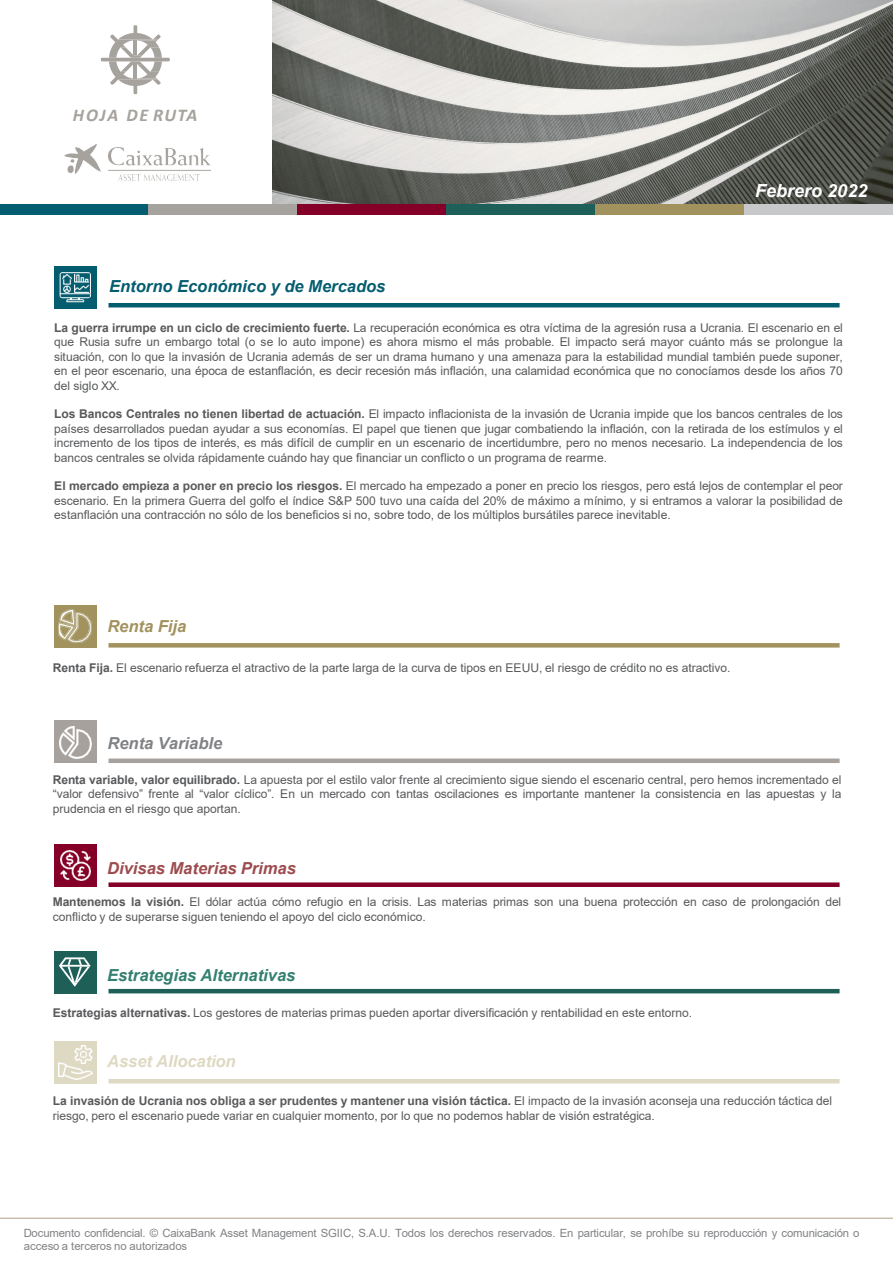
<style>
.page{position:relative;width:893px;height:1264px;background:#fff}
.page>*{position:absolute;margin:0;border:0;box-sizing:border-box;transform-origin:0 0}
.t1{font:italic 700 18px "Arial";letter-spacing:.005em;color:#fff}
.t2{font:italic 700 18px "Calibri";letter-spacing:.09em;color:#a6a29d}
.t3{font:italic 700 16.5px "Arial";color:#045d6f}
.t4{font:italic 700 16.5px "Arial";color:#32806f}
.t5{font:italic 700 16.5px "Arial";color:#9d4c4f}
.t6{font:italic 700 16.5px "Arial";color:#ded9c3}
.t7{font:italic 700 16.5px "Arial";color:#808285}
.t8{font:italic 700 16.5px "Arial";color:#a2925e}
.t9{font:12px/14.4px "Arial";letter-spacing:-.005em;color:#58595b;text-align:justify}
.t10{font:11.4px/13.2px "Arial";letter-spacing:-.015em;color:#808285}
.s1{font-weight:700}
</style>
<div class="page">
<img style="left:119px;top:175px;width:79px;height:5px">
<img style="left:64px;top:144px;width:146px;height:30px">
<img style="left:272px;top:0;width:620px;height:204px">
<svg style="left:101px;top:25px;width:69px;height:69px"></svg>
<div style="left:0;top:204px;width:149px;height:11px;background:#045d70"></div>
<div style="left:148px;top:204px;width:149px;height:11px;background:#a6a29d"></div>
<div style="left:297px;top:204px;width:149px;height:11px;background:#840029"></div>
<div style="left:446px;top:204px;width:150px;height:11px;background:#1e5f5a"></div>
<div style="left:595px;top:204px;width:149px;height:11px;background:#a2925e"></div>
<div style="left:744px;top:204px;width:148px;height:11px;background:#c7c8ca"></div>
<hr style="left:0;top:1217px;width:892px;height:1px;background:#cabeae">
<div style="left:54px;top:844px;width:43px;height:42px;background:#840029"></div>
<div style="left:54px;top:950px;width:43px;height:43px;background:#1e5f58"></div>
<div style="left:54px;top:1040px;width:43px;height:43px;background:#ded9c3"></div>
<hr style="left:108px;top:303px;width:731px;height:4px;background:#045d6f">
<hr style="left:108px;top:643px;width:731px;height:4px;background:#a1925e">
<svg style="left:108px;top:758px;width:731px;height:4px;fill:#a6a19d"></svg>
<svg style="left:108px;top:882px;width:731px;height:4px;fill:#840029"></svg>
<div style="left:108px;top:988px;width:731px;height:5px;background:#1e5f58"></div>
<div style="left:108px;top:1078px;width:731px;height:5px;background:#ded9c3"></div>
<img style="left:60px;top:850px;width:30px;height:30px">
<svg style="left:59px;top:957px;width:32px;height:29px"></svg>
<img style="left:59px;top:1045px;width:33px;height:33px">
<div style="left:54px;top:266px;width:42px;height:42px;background:#045d6f"></div>
<svg style="left:60px;top:272px;width:31px;height:30px"></svg>
<div style="left:54px;top:604px;width:42px;height:43px;background:#a1925e"></div>
<img style="left:59px;top:609px;width:33px;height:33px">
<div style="left:54px;top:720px;width:43px;height:42px;background:#a6a19d"></div>
<img style="left:59px;top:726px;width:33px;height:32px">
<p class="t2" style="left:73px;top:102px;width:126px">HOJA DE RUTA</p>
<p class="t3" style="left:109px;top:275px;width:278px">Entorno Económico y de Mercados</p>
<p class="t1" style="left:755px;top:178px;width:114px">Febrero 2022</p>
<p class="t9" style="left:54px;top:320px;width:790px"><span class="s1">La guerra irrumpe en un ciclo de crecimiento fuerte.</span> La recuperación económica es otra víctima de la agresión rusa a Ucrania. El escenario en el que Rusia sufre un embargo total (o se lo auto impone) es ahora mismo el más probable. El impacto será mayor cuánto más se prolongue la situación, con lo que la invasión de Ucrania además de ser un drama humano y una amenaza para la estabilidad mundial también puede suponer, en el peor escenario, una época de estanflación, es decir recesión más inflación, una calamidad económica que no conocíamos desde los años 70 del siglo XX.</p>
<p class="t9" style="left:54px;top:407px;width:790px"><span class="s1">Los Bancos Centrales no tienen libertad de actuación.</span> El impacto inflacionista de la invasión de Ucrania impide que los bancos centrales de los países desarrollados puedan ayudar a sus economías. El papel que tienen que jugar combatiendo la inflación, con la retirada de los estímulos y el incremento de los tipos de interés, es más difícil de cumplir en un escenario de incertidumbre, pero no menos necesario. La independencia de los bancos centrales se olvida rápidamente cuándo hay que financiar un conflicto o un programa de rearme.</p>
<p class="t9" style="left:54px;top:479px;width:790px"><span class="s1">El mercado empieza a poner en precio los riesgos.</span> El mercado ha empezado a poner en precio los riesgos, pero está lejos de contemplar el peor escenario. En la primera Guerra del golfo el índice S&amp;P 500 tuvo una caída del 20% de máximo a mínimo, y si entramos a valorar la posibilidad de estanflación una contracción no sólo de los beneficios si no, sobre todo, de los múltiplos bursátiles parece inevitable.</p>
<p class="t8" style="left:107px;top:615px;width:81px">Renta Fija</p>
<p class="t9" style="left:53px;top:660px;width:679px"><span class="s1">Renta Fija.</span> El escenario refuerza el atractivo de la parte larga de la curva de tipos en EEUU, el riesgo de crédito no es atractivo.</p>
<p class="t7" style="left:107px;top:732px;width:116px">Renta Variable</p>
<p class="t9" style="left:53px;top:772px;width:790px"><span class="s1">Renta variable, valor equilibrado.</span> La apuesta por el estilo valor frente al crecimiento sigue siendo el escenario central, pero hemos incrementado el “valor defensivo” frente al “valor cíclico”. En un mercado con tantas oscilaciones es importante mantener la consistencia en las apuestas y la prudencia en el riesgo que aportan.</p>
<p class="t5" style="left:107px;top:856px;width:190px">Divisas Materias Primas</p>
<p class="t9" style="left:53px;top:894px;width:790px"><span class="s1">Mantenemos la visión.</span> El dólar actúa cómo refugio en la crisis. Las materias primas son una buena protección en caso de prolongación del conflicto y de superarse siguen teniendo el apoyo del ciclo económico.</p>
<p class="t4" style="left:107px;top:964px;width:190px">Estrategias Alternativas</p>
<p class="t9" style="left:53px;top:1004px;width:640px"><span class="s1">Estrategias alternativas.</span> Los gestores de materias primas pueden aportar diversificación y rentabilidad en este entorno.</p>
<p class="t6" style="left:107px;top:1050px;width:130px">Asset Allocation</p>
<p class="t9" style="left:53px;top:1093px;width:780px"><span class="s1">La invasión de Ucrania nos obliga a ser prudentes y mantener una visión táctica.</span> El impacto de la invasión aconseja una reducción táctica del riesgo, pero el escenario puede variar en cualquier momento, por lo que no podemos hablar de visión estratégica.</p>
<p class="t10" style="left:24px;top:1226px;width:837px">Documento confidencial. © CaixaBank Asset Management SGIIC, S.A.U. Todos los derechos reservados. En particular, se prohíbe su reproducción y comunicación o acceso a terceros no autorizados</p>
</div>
